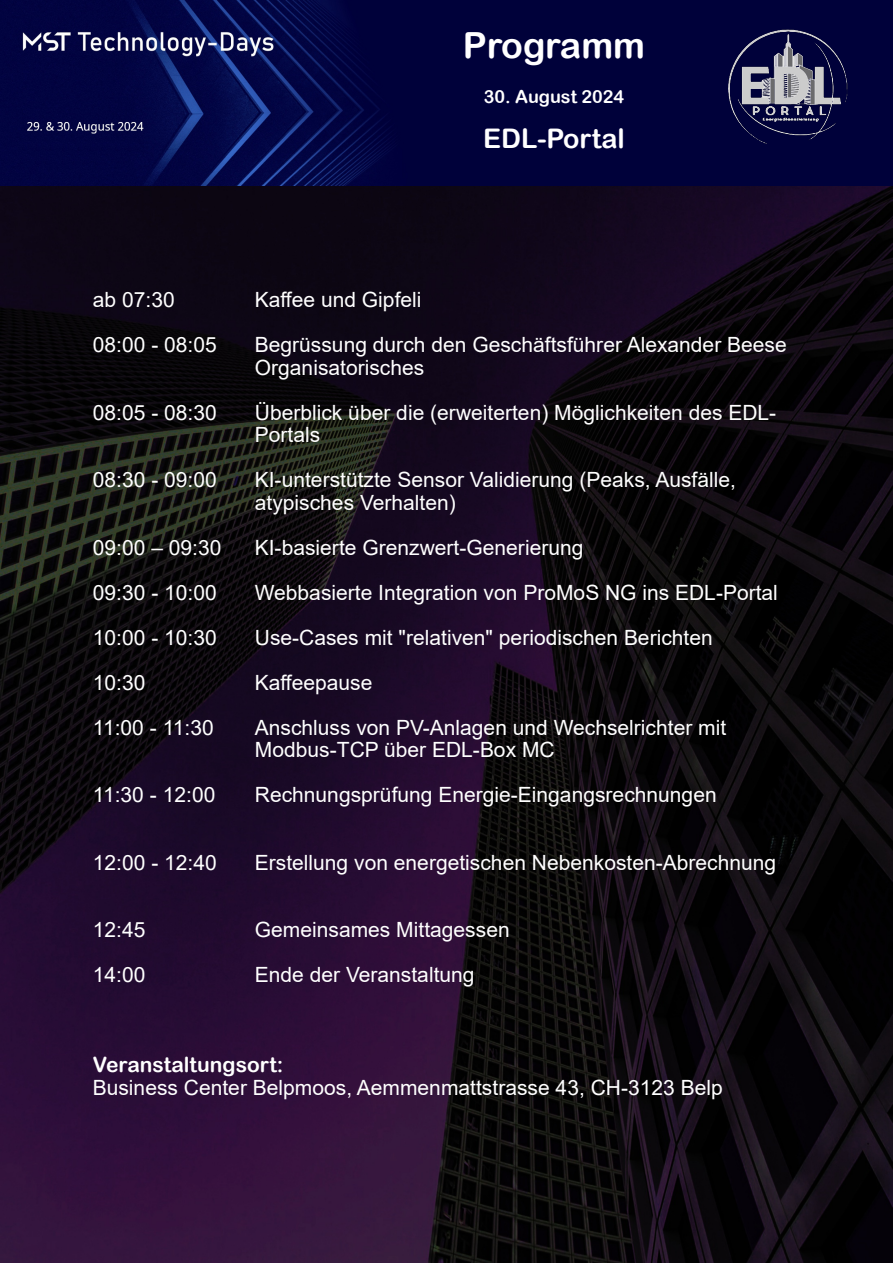
<style>
.page{position:relative;width:893px;height:1263px;background:#fff}
.page>*{position:absolute;margin:0;border:0;box-sizing:border-box;transform-origin:0 0}
.t1{font:36px "Arial Rounded MT Bold";color:#fff}
.t2{font:27px "Arial Rounded MT Bold";color:#fff}
.t3{font:21px/22.5px "Arial";color:#fff}
.t4{font:21px "Arial Rounded MT Bold";color:#fff}
.t5{font:18px "Arial Rounded MT Bold";color:#fff}
</style>
<div class="page">
<img style="left:1px;top:186px;width:892px;height:1077px">
<img style="left:0;top:0;width:893px;height:186px">
<img style="left:728px;top:27px;width:121px;height:120px">
<h1 class="t1" style="left:463px;top:24px;width:184px">Programm</h1>
<p class="t5" style="left:484px;top:86px;width:142px">30. August 2024</p>
<p class="t2" style="left:483px;top:122px;width:143px">EDL-Portal</p>
<p class="t3" style="left:93px;top:289px;width:83px">ab 07:30</p>
<p class="t3" style="left:255px;top:289px;width:168px">Kaffee und Gipfeli</p>
<p class="t3" style="left:93px;top:334px;width:126px">08:00 - 08:05</p>
<p class="t3" style="left:255px;top:334px;width:533px">Begrüssung durch den Geschäftsführer Alexander Beese<br>Organisatorisches</p>
<p class="t3" style="left:93px;top:401px;width:126px">08:05 - 08:30</p>
<p class="t3" style="left:255px;top:401px;width:523px">Überblick über die (erweiterten) Möglichkeiten des EDL-<br>Portals</p>
<p class="t3" style="left:93px;top:469px;width:126px">08:30 - 09:00</p>
<p class="t3" style="left:255px;top:469px;width:483px">KI-unterstützte Sensor Validierung (Peaks, Ausfälle, atypisches Verhalten)</p>
<p class="t3" style="left:93px;top:536px;width:130px">09:00 – 09:30</p>
<p class="t3" style="left:255px;top:536px;width:330px">KI-basierte Grenzwert-Generierung</p>
<p class="t3" style="left:93px;top:581px;width:126px">09:30 - 10:00</p>
<p class="t3" style="left:255px;top:581px;width:525px">Webbasierte Integration von ProMoS NG ins EDL-Portal</p>
<p class="t3" style="left:93px;top:626px;width:126px">10:00 - 10:30</p>
<p class="t3" style="left:255px;top:626px;width:459px">Use-Cases mit "relativen" periodischen Berichten</p>
<p class="t3" style="left:93px;top:671px;width:54px">10:30</p>
<p class="t3" style="left:255px;top:671px;width:119px">Kaffeepause</p>
<p class="t3" style="left:93px;top:716px;width:123px">11:00 - 11:30</p>
<p class="t3" style="left:255px;top:716px;width:473px">Anschluss von PV-Anlagen und Wechselrichter mit<br>Modbus-TCP über EDL-Box MC</p>
<p class="t3" style="left:93px;top:784px;width:124px">11:30 - 12:00</p>
<p class="t3" style="left:255px;top:784px;width:463px">Rechnungsprüfung Energie-Eingangsrechnungen</p>
<p class="t3" style="left:93px;top:851px;width:126px">12:00 - 12:40</p>
<p class="t3" style="left:255px;top:851px;width:523px">Erstellung von energetischen Nebenkosten-Abrechnung</p>
<p class="t3" style="left:93px;top:919px;width:54px">12:45</p>
<p class="t3" style="left:255px;top:919px;width:256px">Gemeinsames Mittagessen</p>
<p class="t3" style="left:93px;top:964px;width:54px">14:00</p>
<p class="t3" style="left:255px;top:964px;width:221px">Ende der Veranstaltung</p>
<p class="t4" style="left:93px;top:1052px;width:192px">Veranstaltungsort:</p>
<p class="t3" style="left:93px;top:1076px;width:631px">Business Center Belpmoos, Aemmenmattstrasse 43, CH-3123 Belp</p>
</div>
